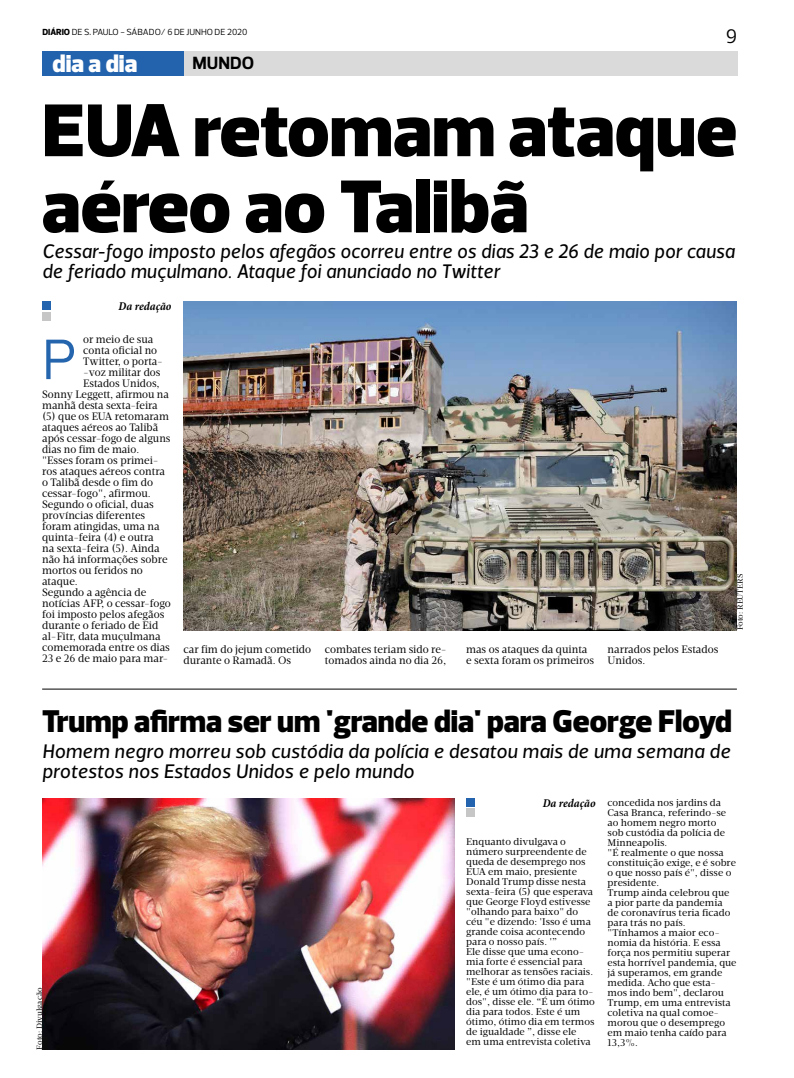
<style>
.page{position:relative;width:794px;height:1078px;background:#fff}
.page>*{position:absolute;margin:0;border:0;box-sizing:border-box;transform-origin:0 0}
.t1{font:900 76px/76px "Prelo";color:#000}
.t2{font:58px "Prelo";color:#2565ae}
.t3{font:900 32px "Prelo";color:#000}
.t4{font:900 25px "Prelo";color:#fff}
.t5{font:italic 20px/20px "Velino Sans";color:#000}
.t6{font:20px "Prelo";color:#000}
.t7{font:700 18px "Prelo";color:#000}
.t8{font:italic 700 condensed 12px "Minion Pro";letter-spacing:-.005em;color:#000}
.t9{font:11px/11px "Velino Text";color:#000;scale:.96 1}
.t10{font:11px "Velino Text";color:#000;scale:.95 1}
.t11{font:10px/10px "Velino Text";color:#000}
.t12{font:9px "Prelo";letter-spacing:-.005em;color:#000}
.t13{font:8px "Velino Text";color:#000}
.s1{font-weight:800}
</style>
<div class="page">
<div style="left:43px;top:51px;width:141px;height:24px;background:#2363ad"></div>
<div style="left:184px;top:51px;width:553px;height:24px;background:#dadada"></div>
<div style="left:42px;top:312px;width:8px;height:8px;background:#c6c6c6"></div>
<div style="left:42px;top:301px;width:8px;height:9px;background:#2464ae"></div>
<div style="left:466px;top:808px;width:8px;height:8px;background:#c6c6c6"></div>
<div style="left:466px;top:797px;width:8px;height:9px;background:#2464ae"></div>
<hr style="left:42px;top:688px;width:695px;height:1px;background:#000">
<img style="left:42px;top:798px;width:412px;height:251px">
<img style="left:183px;top:301px;width:554px;height:329px">
<p class="t12" style="left:43px;top:27px;width:206px"><span class="s1">DIÁRIO</span> DE S. PAULO - SÁBADO/ 6 DE JUNHO DE 2020</p>
<h3 class="t6" style="left:726px;top:24px;width:13px">9</h3>
<h3 class="t7" style="left:192px;top:52px;width:63px">MUNDO</h3>
<h1 class="t1" style="left:42px;top:93px;width:696px">EUA retomam ataque aéreo ao Talibã</h1>
<h3 class="t5" style="left:42px;top:241px;width:694px">Cessar-fogo imposto pelos afegãos ocorreu entre os dias 23 e 26 de maio por causa de feriado muçulmano. Ataque foi anunciado no Twitter</h3>
<h3 class="t4" style="left:52px;top:49px;width:86px">dia a dia</h3>
<p class="t8" style="left:119px;top:298px;width:54px">Da redação</p>
<p class="t10" style="left:83px;top:332px;width:75px">or meio de sua</p>
<p class="t10" style="left:83px;top:343px;width:79px">conta oficial no</p>
<p class="t10" style="left:83px;top:354px;width:85px">Twitter, o porta-</p>
<p class="t10" style="left:83px;top:365px;width:83px">-voz militar dos</p>
<p class="t10" style="left:83px;top:376px;width:82px">Estados Unidos,</p>
<p class="t10" style="left:42px;top:387px;width:135px">Sonny Leggett, afirmou na</p>
<p class="t10" style="left:42px;top:398px;width:123px">manhã desta sexta-feira</p>
<p class="t10" style="left:42px;top:409px;width:135px">(5) que os EUA retomaram</p>
<p class="t10" style="left:42px;top:420px;width:124px">ataques aéreos ao Talibã</p>
<p class="t10" style="left:42px;top:431px;width:137px">após cessar-fogo de alguns</p>
<p class="t10" style="left:42px;top:442px;width:104px">dias no fim de maio.</p>
<p class="t9" style="left:42px;top:455px;width:123px">"Esses foram os primei-</p>
<p class="t9" style="left:42px;top:466px;width:130px">ros ataques aéreos contra</p>
<p class="t9" style="left:42px;top:477px;width:117px">o Talibã desde o fim do</p>
<p class="t9" style="left:42px;top:488px;width:115px">cessar-fogo", afirmou.</p>
<p class="t9" style="left:42px;top:499px;width:118px">Segundo o oficial, duas</p>
<p class="t9" style="left:42px;top:510px;width:109px">províncias diferentes</p>
<p class="t9" style="left:42px;top:521px;width:124px">foram atingidas, uma na</p>
<p class="t9" style="left:42px;top:532px;width:118px">quinta-feira (4) e outra</p>
<p class="t9" style="left:42px;top:543px;width:124px">na sexta-feira (5). Ainda</p>
<p class="t9" style="left:42px;top:554px;width:132px">não há informações sobre</p>
<p class="t9" style="left:42px;top:565px;width:106px">mortos ou feridos no</p>
<p class="t9" style="left:42px;top:576px;width:39px">ataque.</p>
<p class="t9" style="left:42px;top:587px;width:110px">Segundo a agência de</p>
<p class="t9" style="left:42px;top:598px;width:136px">notícias AFP, o cessar-fogo</p>
<p class="t9" style="left:42px;top:609px;width:129px">foi imposto pelos afegãos</p>
<p class="t9" style="left:42px;top:620px;width:123px">durante o feriado de Eid</p>
<p class="t9" style="left:42px;top:631px;width:125px">al-Fitr, data muçulmana</p>
<p class="t9" style="left:42px;top:642px;width:135px">comemorada entre os dias</p>
<p class="t9" style="left:42px;top:653px;width:133px">23 e 26 de maio para mar-</p>
<h2 class="t2" style="left:42px;top:324px;width:36px">P</h2>
<p class="t9" style="left:183px;top:643px;width:134px">car fim do jejum cometido durante o Ramadã. Os</p>
<p class="t9" style="left:325px;top:643px;width:128px">combates teriam sido re&shy;tomados ainda no dia 26,</p>
<p class="t9" style="left:466px;top:643px;width:135px">mas os ataques da quinta e sexta foram os primeiros</p>
<p class="t9" style="left:607px;top:643px;width:117px">narrados pelos Estados<br>Unidos.</p>
<p class="t13" style="left:735px;top:630px;width:58px;rotate:-90deg">Foto: REUTERS</p>
<h3 class="t3" style="left:42px;top:701px;width:691px">Trump afirma ser um 'grande dia' para George Floyd</h3>
<h3 class="t5" style="left:42px;top:741px;width:690px">Homem negro morreu sob custódia da polícia e desatou mais de uma semana de protestos nos Estados Unidos e pelo mundo</h3>
<p class="t13" style="left:35px;top:1049px;width:64px;rotate:-90deg">Foto: Divulgação</p>
<p class="t8" style="left:542px;top:794px;width:54px">Da redação</p>
<p class="t11" style="left:466px;top:836px;width:130px">Enquanto divulgava o número surpreendente de queda de desemprego nos<br>EUA em maio, presiente<br>Donald Trump disse nesta sexta-feira (5) que esperava que George Floyd estivesse "olhando para baixo" do céu "e dizendo: 'Isso é uma grande coisa acontecendo para o nosso país. '”<br>Ele disse que uma econo&shy;mia forte é essencial para melhorar as tensões raciais. "Este é um ótimo dia para ele, é um ótimo dia para to&shy;dos", disse ele. “É um ótimo dia para todos. Este é um ótimo, ótimo dia em termos de igualdade ”, disse ele<br>em uma entrevista coletiva</p>
<p class="t11" style="left:607px;top:797px;width:130px">concedida nos jardins da<br>Casa Branca, referindo-se ao homem negro morto<br>sob custódia da polícia de<br>Minneapolis.<br>"É realmente o que nossa constituição exige, e é sobre o que nosso país é", disse o presidente.<br>Trump ainda celebrou que a pior parte da pandemia<br>de coronavírus teria ficado para trás no país. "Tínhamos a maior eco&shy;nomia da história. E essa força nos permitiu superar esta horrível pandemia, que já superamos, em grande medida. Acho que esta&shy;mos indo bem", declarou<br>Trump, em uma entrevista coletiva na qual comoe&shy;morou que o desemprego em maio tenha caído para<br>13,3%.</p>
</div>
